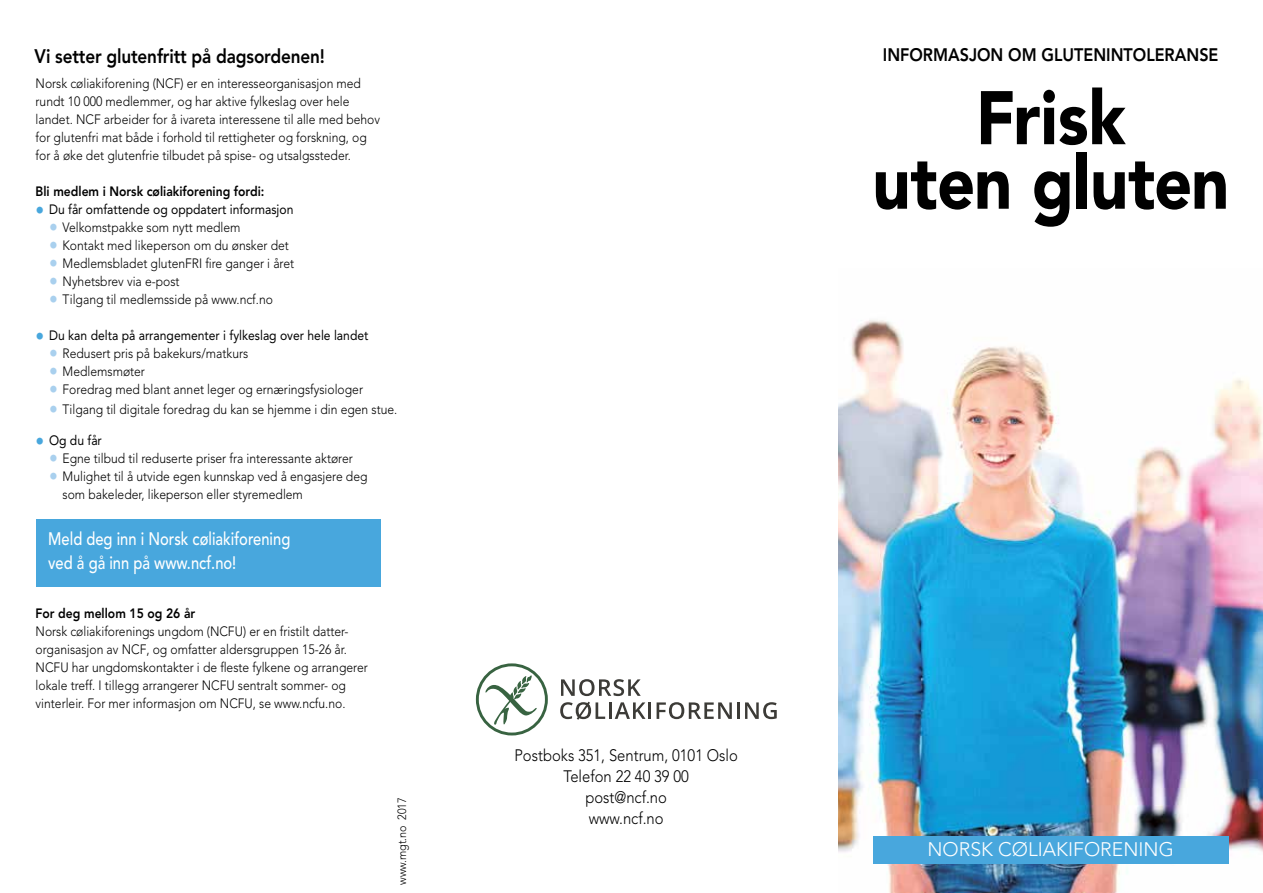
<style>
.page{position:relative;width:1263px;height:893px;background:#fff}
.page>*{position:absolute;margin:0;border:0;box-sizing:border-box;transform-origin:0 0}
.t1{font:900 75px/64.5px "Avenir LT Std";letter-spacing:-.005em;color:#000;text-align:center;scale:.89 1}
.t2{font:800 19.5px "Avenir LT Std";letter-spacing:-.01em;color:#000;scale:.88 1}
.t3{font:300 19.5px "Avenir LT Std";color:#fff}
.t4{font:500 18px/24px "Avenir LT Std";color:#fff;scale:.82 1}
.t5{font:800 18px "Avenir LT Std";color:#000;scale:.9 1}
.t6{font:300 16.5px/21px "Avenir LT Std";color:#000;text-align:center;scale:.9 1}
.t7{font:300 13.5px/18px "Avenir LT Std";color:#000;scale:.9 1}
.t8{font:13.5px "Avenir LT Std";color:#000;scale:.9 1}
.t9{font:800 13.5px "Avenir LT Std";color:#000;scale:.9 1}
.t10{font:300 12px "Avenir LT Std";color:#000;scale:.9 1}
.s1{font-weight:300;font-size:19.5px;color:#48a7dd}
.s2{font-size:19.5px;color:#a9d0ee}
</style>
<div class="page">
<img style="left:838px;top:320px;width:425px;height:573px">
<svg style="left:561px;top:679px;width:80px;height:17px"></svg>
<svg style="left:560px;top:702px;width:45px;height:18px"></svg>
<hr style="left:609px;top:702px;width:3px;height:17px;background:#3c3b37">
<svg style="left:615px;top:702px;width:36px;height:17px"></svg>
<svg style="left:657px;top:702px;width:75px;height:17px"></svg>
<hr style="left:737px;top:702px;width:3px;height:17px;background:#3c3b37">
<svg style="left:745px;top:702px;width:32px;height:17px"></svg>
<svg style="left:476px;top:663px;width:72px;height:72px"></svg>
<div style="left:873px;top:836px;width:355px;height:27px;background:#48a7dd"></div>
<div style="left:36px;top:519px;width:345px;height:68px;background:#48a7dd"></div>
<h2 class="t2" style="left:35px;top:44px;width:331px">Vi setter glutenfritt på dagsordenen!</h2>
<p class="t7" style="left:36px;top:75px;width:384px">Norsk cøliakiforening (NCF) er en interesseorganisasjon med rundt 10 000 medlemmer, og har aktive fylkeslag over hele landet. NCF arbeider for å ivareta interessene til alle med behov for glutenfri mat både i forhold til rettigheter og forskning, og for å øke det glutenfrie tilbudet på spise- og utsalgssteder.</p>
<p class="t9" style="left:36px;top:184px;width:256px">Bli medlem i Norsk cøliakiforening fordi:</p>
<p class="t8" style="left:36px;top:202px;width:288px"><span class="s1">•</span> Du får omfattende og oppdatert informasjon</p>
<p class="t7" style="left:49px;top:219px;width:214px"><span class="s2">•</span> Velkomstpakke som nytt medlem</p>
<p class="t7" style="left:49px;top:237px;width:268px"><span class="s2">•</span> Kontakt med likeperson om du ønsker det</p>
<p class="t7" style="left:49px;top:255px;width:274px"><span class="s2">•</span> Medlemsbladet glutenFRI fire ganger i året</p>
<p class="t7" style="left:49px;top:273px;width:147px"><span class="s2">•</span> Nyhetsbrev via e-post</p>
<p class="t7" style="left:49px;top:291px;width:250px"><span class="s2">•</span> Tilgang til medlemsside på www.ncf.no</p>
<p class="t8" style="left:36px;top:328px;width:371px"><span class="s1">•</span> Du kan delta på arrangementer i fylkeslag over hele landet</p>
<p class="t7" style="left:49px;top:345px;width:223px"><span class="s2">•</span> Redusert pris på bakekurs/matkurs</p>
<p class="t7" style="left:49px;top:363px;width:108px"><span class="s2">•</span> Medlemsmøter</p>
<p class="t7" style="left:49px;top:381px;width:350px"><span class="s2">•</span> Foredrag med blant annet leger og ernæringsfysiologer</p>
<p class="t7" style="left:49px;top:401px;width:388px"><span class="s2">•</span> Tilgang til digitale foredrag du kan se hjemme i din egen stue.</p>
<p class="t8" style="left:36px;top:433px;width:75px"><span class="s1">•</span> Og du får</p>
<p class="t7" style="left:49px;top:450px;width:339px"><span class="s2">•</span> Egne tilbud til reduserte priser fra interessante aktører</p>
<p class="t7" style="left:63px;top:468px;width:340px;text-indent:-13px"><span class="s2">•</span> Mulighet til å utvide egen kunnskap ved å engasjere deg som bakeleder, likeperson eller styremedlem</p>
<h3 class="t4" style="left:48px;top:527px;width:297px">Meld deg inn i Norsk cøliakiforening ved å gå inn på www.ncf.no!</h3>
<p class="t9" style="left:36px;top:605px;width:179px">For deg mellom 15 og 26 år</p>
<p class="t7" style="left:36px;top:622px;width:371px">Norsk cøliakiforenings ungdom (NCFU) er en fristilt datter&shy;organisasjon av NCF, og omfatter aldersgruppen 15-26 år.<br>NCFU har ungdomskontakter i de fleste fylkene og arrangerer lokale treff. I tillegg arrangerer NCFU sentralt sommer- og vinterleir. For mer informasjon om NCFU, se www.ncfu.no.</p>
<p class="t10" style="left:395px;top:885px;width:99px;rotate:-90deg">www.mgt.no 2017</p>
<p class="t6" style="left:514px;top:744px;width:250px">Postboks 351, Sentrum, 0101 Oslo<br>Telefon 22 40 39 00<br>post@ncf.no<br>www.ncf.no</p>
<h3 class="t5" style="left:883px;top:45px;width:374px">INFORMASJON OM GLUTENINTOLERANSE</h3>
<h1 class="t1" style="left:872px;top:86px;width:403px">Frisk<br>uten gluten</h1>
<h2 class="t3" style="left:927px;top:838px;width:248px">NORSK CØLIAKIFORENING</h2>
</div>
